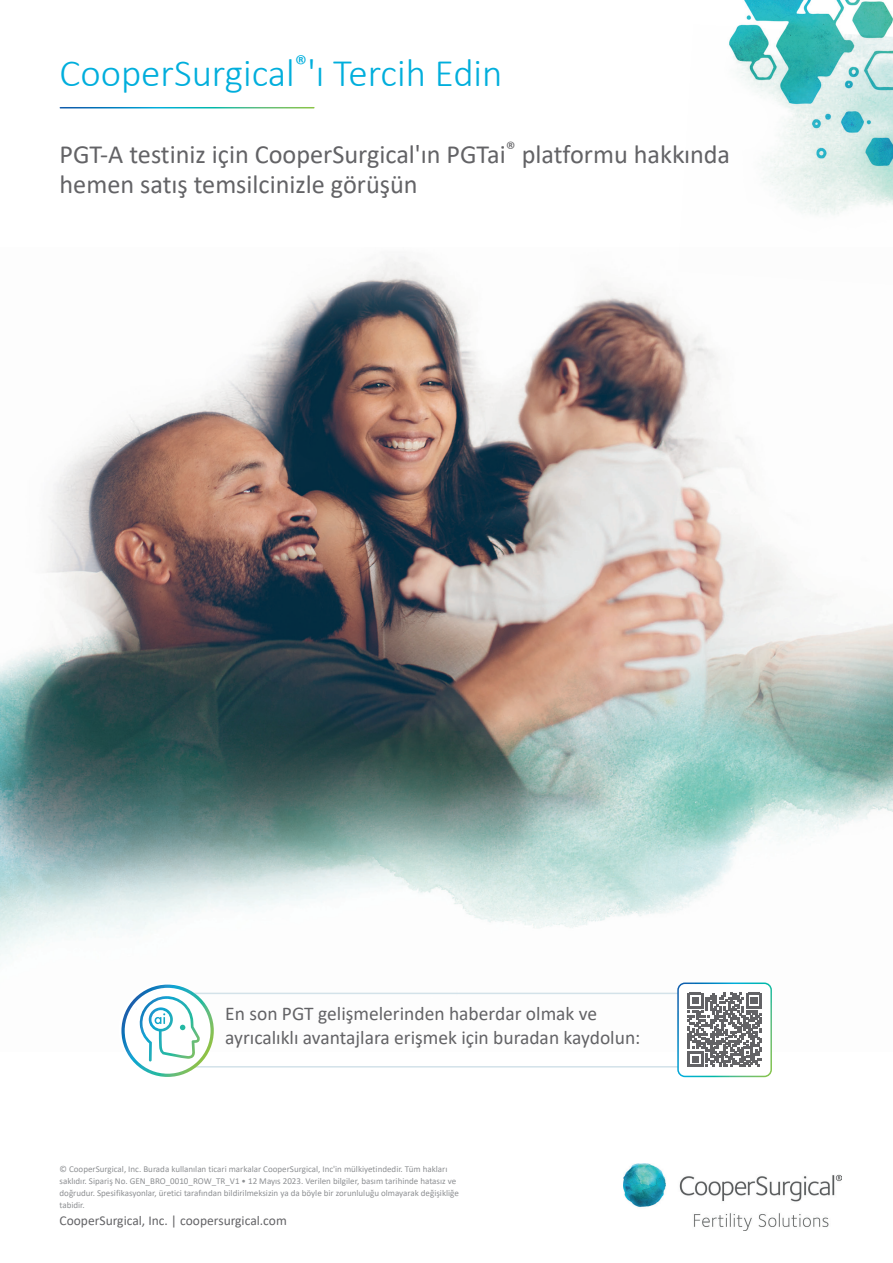
<style>
.page{position:relative;width:893px;height:1263px;background:#fff}
.page>*{position:absolute;margin:0;border:0;box-sizing:border-box;transform-origin:0 0}
.Small_Title{font:300 39px "Calibri";color:#00aedc}
.Subtitle{font:26.25px/30px "Calibri";color:#636366}
.Body_Paragraph__afte{font:19.5px/24px "Calibri";color:#636366}
.Website_Footer{font:13.5px "Calibri";color:#636366}
.Back_page_Doc_number{font:9px/12px "Calibri";color:#8e9093}
</style>
<div class="page">
<img style="left:624px;top:1163px;width:218px;height:68px">
<img style="left:0;top:256px;width:893px;height:737px">
<img style="left:741px;top:0;width:152px;height:25px">
<img style="left:678px;top:25px;width:215px;height:260px">
<hr style="left:178px;top:1066px;width:504px;height:1px;background:#d3e2e9">
<hr style="left:178px;top:993px;width:504px;height:1px;background:#d3e2e9">
<div style="left:678px;top:983px;width:93px;height:93px;background:#fff;border-radius:7px"></div>
<div style="left:677px;top:982px;width:95px;height:95px;border:2px solid #fff;border-radius:7px"></div>
<svg style="left:687px;top:993px;width:75px;height:74px"></svg>
<svg style="left:121px;top:984px;width:93px;height:93px"></svg>
<p class="Small_Title" style="left:60px;top:49px;width:444px">CooperSurgical<sup>®</sup>'ı Tercih Edin</p>
<p class="Subtitle" style="left:60px;top:138px;width:672px">PGT-A testiniz için CooperSurgical'ın PGTai<sup>®</sup> platformu hakkında hemen satış temsilcinizle görüşün</p>
<p class="Body_Paragraph__afte" style="left:225px;top:1001px;width:417px">En son PGT gelişmelerinden haberdar olmak ve ayrıcalıklı avantajlara erişmek için buradan kaydolun:</p>
<p class="Back_page_Doc_number" style="left:60px;top:1163px;width:401px">© CooperSurgical, Inc. Burada kullanılan ticari markalar CooperSurgical, Inc'in mülkiyetindedir. Tüm hakları saklıdır. Sipariş No. GEN_BRO_0010_ROW_TR_V1 • 12 Mayıs 2023. Verilen bilgiler, basım tarihinde hatasız ve doğrudur. Spesifikasyonlar, üretici tarafından bildirilmeksizin ya da böyle bir zorunluluğu olmayarak değişikliğe tabidir.</p>
<p class="Website_Footer" style="left:60px;top:1211px;width:229px">CooperSurgical, Inc. | coopersurgical.com</p>
</div>
